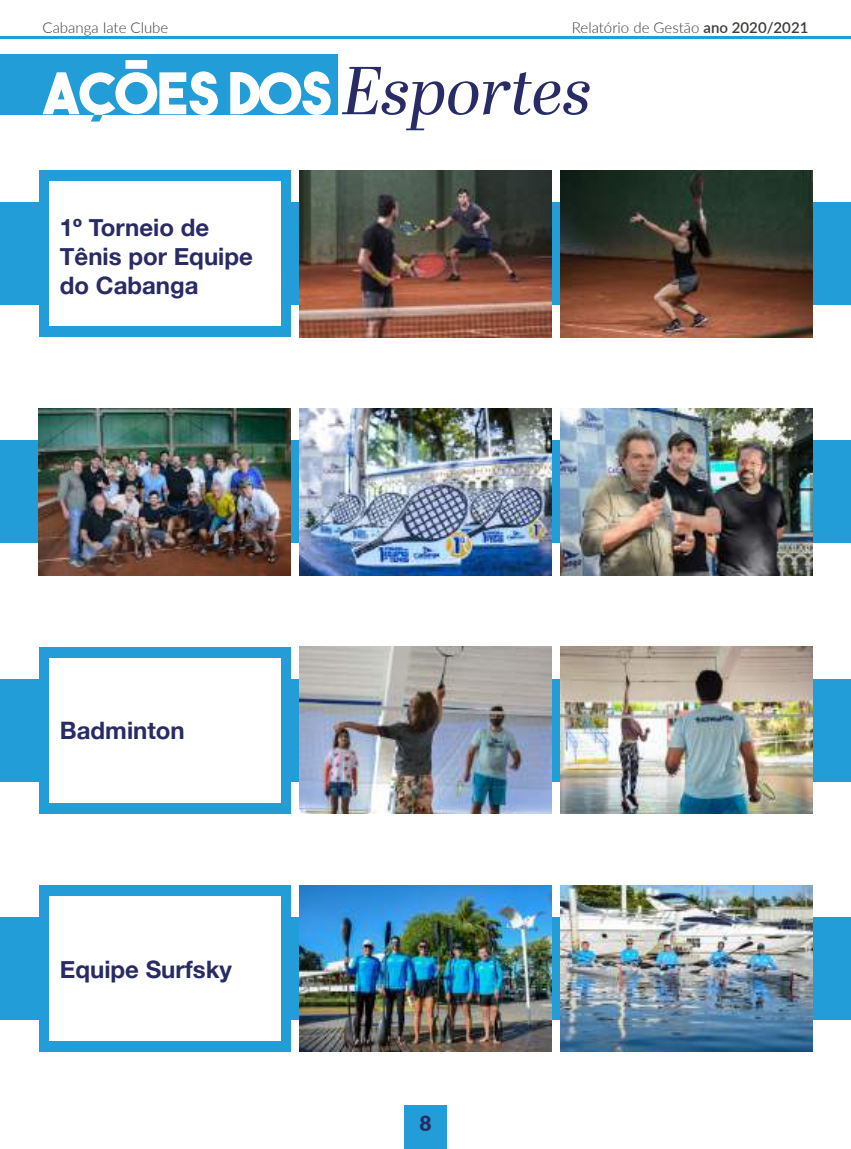
<style>
.page{position:relative;width:851px;height:1149px;background:#fff}
.page>*{position:absolute;margin:0;border:0;box-sizing:border-box;transform-origin:0 0}
.t1{font:57px "The Bold Font";color:#fff}
.t2{font:700 24px/28.8px "Helvetica Neue";color:#292c64}
.t3{font:900 21px "Lato";color:#292c64}
.t4{font:300 15px "Lato";color:#3c3c3b}
.s1{font-weight:600}
.s2{font-family:"Abril Display";font-style:italic;font-size:67.5px;color:#292c64}
</style>
<div class="page">
<hr style="left:0;top:36px;width:850px;height:2px;background:#239dd8">
<div style="left:404px;top:1104px;width:42px;height:44px;background:#239dd8"></div>
<div style="left:0;top:202px;width:850px;height:103px;background:#239dd8"></div>
<div style="left:0;top:440px;width:850px;height:103px;background:#239dd8"></div>
<div style="left:0;top:678px;width:850px;height:103px;background:#239dd8"></div>
<div style="left:0;top:916px;width:850px;height:103px;background:#239dd8"></div>
<div style="left:39px;top:646px;width:251px;height:167px;background:#239dd8"></div>
<div style="left:39px;top:171px;width:251px;height:166px;background:#239dd8"></div>
<div style="left:49px;top:657px;width:231px;height:145px;background:#fff"></div>
<div style="left:49px;top:181px;width:231px;height:145px;background:#fff"></div>
<img style="left:299px;top:171px;width:252px;height:166px">
<img style="left:560px;top:171px;width:252px;height:166px">
<img style="left:39px;top:408px;width:251px;height:167px">
<img style="left:299px;top:409px;width:252px;height:166px">
<img style="left:560px;top:409px;width:252px;height:166px">
<div style="left:0;top:54px;width:338px;height:61px;background:#239dd8"></div>
<svg style="left:91px;top:115px;width:12px;height:6px"></svg>
<img style="left:299px;top:646px;width:252px;height:167px">
<img style="left:560px;top:646px;width:252px;height:167px">
<div style="left:39px;top:884px;width:251px;height:167px;background:#239dd8"></div>
<div style="left:49px;top:895px;width:231px;height:145px;background:#fff"></div>
<img style="left:299px;top:885px;width:252px;height:166px">
<img style="left:560px;top:885px;width:252px;height:166px">
<p class="t4" style="left:43px;top:17px;width:127px">Cabanga Iate Clube</p>
<p class="t4" style="left:571px;top:17px;width:238px">Relatório de Gestão <span class="s1">ano 2020/2021</span></p>
<h1 class="t1" style="left:43px;top:57px;width:550px">AÇÕES DOS <span class="s2">Esportes</span></h1>
<p class="t2" style="left:60px;top:213px;width:194px">1º Torneio de<br>Tênis por Equipe do Cabanga</p>
<p class="t2" style="left:60px;top:715px;width:126px">Badminton</p>
<p class="t2" style="left:60px;top:953px;width:174px">Equipe Surfsky</p>
<p class="t3" style="left:419px;top:1106px;width:14px">8</p>
</div>
